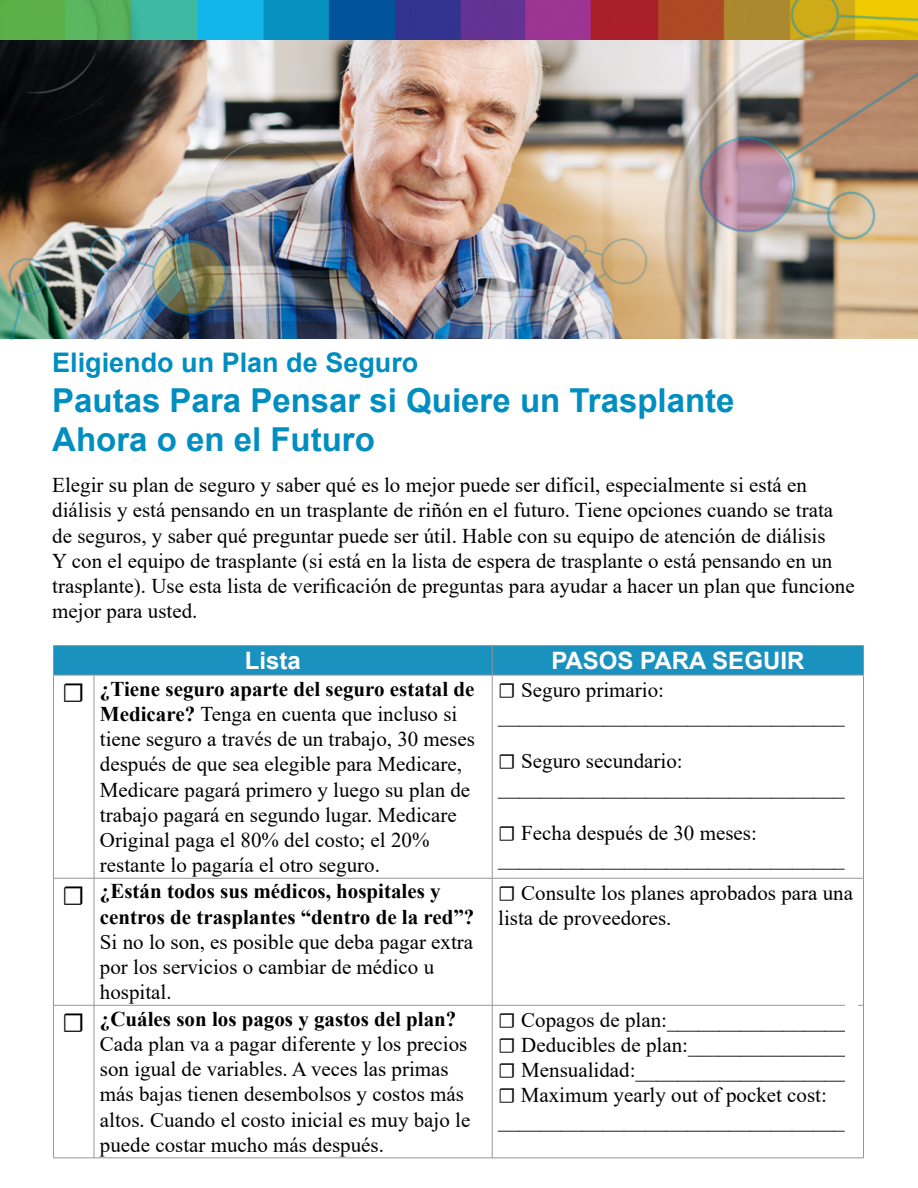
<style>
.page{position:relative;width:918px;height:1188px;background:#fff}
.page>*{position:absolute;margin:0;border:0;box-sizing:border-box;transform-origin:0 0}
.t1{font:700 33px/39.6px "Arial";color:#008ec0}
.t2{font:700 27px "Arial";color:#008ec0}
.t3{font:700 24px "Arial";color:#fff}
.t4{font:21px/25.2px "Times New Roman";color:#000}
.t5{font:700 21px/25.2px "Times New Roman";color:#000}
.s1{font-family:"Minion Pro";font-size:27px}
.s2{font-weight:700}
.s3{font-family:"Minion Pro"}
.s4{font-family:"Minion Pro";font-weight:400;font-size:27px}
</style>
<div class="page">
<img style="left:148px;top:0;width:536px;height:40px">
<img style="left:0;top:40px;width:625px;height:298px">
<hr style="left:53px;top:645px;width:41px;height:1px;background:#939598">
<hr style="left:94px;top:645px;width:398px;height:1px;background:#939598">
<hr style="left:492px;top:645px;width:372px;height:1px;background:#939598">
<svg style="left:53px;top:646px;width:811px;height:29px;background:#1c92be"></svg>
<hr style="left:53px;top:675px;width:41px;height:1px;background:#939598">
<hr style="left:94px;top:675px;width:398px;height:1px;background:#939598">
<hr style="left:492px;top:675px;width:372px;height:1px;background:#939598">
<hr style="left:53px;top:675px;width:1px;height:203px;background:#939598">
<hr style="left:94px;top:675px;width:1px;height:203px;background:#939598">
<hr style="left:492px;top:675px;width:1px;height:203px;background:#939598">
<hr style="left:863px;top:675px;width:1px;height:203px;background:#939598">
<hr style="left:53px;top:878px;width:41px;height:1px;background:#939598">
<hr style="left:53px;top:878px;width:1px;height:127px;background:#939598">
<hr style="left:94px;top:878px;width:398px;height:1px;background:#939598">
<hr style="left:94px;top:878px;width:1px;height:127px;background:#939598">
<hr style="left:492px;top:878px;width:372px;height:1px;background:#939598">
<hr style="left:492px;top:878px;width:1px;height:127px;background:#939598">
<hr style="left:863px;top:878px;width:1px;height:127px;background:#939598">
<hr style="left:53px;top:1005px;width:41px;height:1px;background:#939598">
<hr style="left:53px;top:1005px;width:1px;height:153px;background:#939598">
<hr style="left:94px;top:1005px;width:398px;height:1px;background:#939598">
<hr style="left:94px;top:1005px;width:1px;height:153px;background:#939598">
<hr style="left:492px;top:1005px;width:372px;height:1px;background:#939598">
<hr style="left:492px;top:1005px;width:1px;height:153px;background:#939598">
<hr style="left:863px;top:1005px;width:1px;height:153px;background:#939598">
<hr style="left:53px;top:1158px;width:41px;height:1px;background:#939598">
<hr style="left:94px;top:1158px;width:398px;height:1px;background:#939598">
<hr style="left:492px;top:1158px;width:372px;height:1px;background:#939598">
<img style="left:684px;top:0;width:234px;height:14px">
<img style="left:0;top:232px;width:240px;height:107px">
<img style="left:148px;top:237px;width:82px;height:82px">
<img style="left:625px;top:14px;width:293px;height:324px">
<img style="left:190px;top:139px;width:155px;height:113px">
<img style="left:444px;top:232px;width:246px;height:106px">
<img style="left:0;top:0;width:148px;height:122px">
<div style="left:845px;top:998px;width:13px;height:127px;background:#fff"></div>
<p class="t2" style="left:52px;top:344px;width:368px">Eligiendo un Plan de Seguro</p>
<h1 class="t1" style="left:52px;top:381px;width:684px">Pautas Para Pensar si Quiere un Trasplante<br>Ahora o en el Futuro</h1>
<p class="t4" style="left:52px;top:472px;width:804px">Elegir su plan de seguro y saber qué es lo mejor puede ser difícil, especialmente si está en diálisis y está pensando en un trasplante de riñón en el futuro. Tiene opciones cuando se trata de seguros, y saber qué preguntar puede ser útil. Hable con su equipo de atención de diálisis<br>Y con el equipo de trasplante (si está en la lista de espera de trasplante o está pensando en un trasplante). Use esta lista de verificación de preguntas para ayudar a hacer un plan que funcione mejor para usted.</p>
<p class="t3" style="left:245px;top:644px;width:58px">Lista</p>
<p class="t3" style="left:551px;top:644px;width:254px">PASOS PARA SEGUIR</p>
<p class="t4" style="left:100px;top:676px;width:376px;text-indent:-38px"><span class="s1">☐</span> <span class="s2">¿Tiene seguro aparte del seguro estatal de Medicare?</span> Tenga en cuenta que incluso si tiene seguro a través de un trabajo, 30 meses después de que sea elegible para Medicare, Medicare pagará primero y luego su plan de trabajo pagará en segundo lugar. Medicare Original paga el 80% del costo; el 20% restante lo pagaría el otro seguro.</p>
<p class="t4" style="left:498px;top:677px;width:348px"><span class="s3">☐</span> Seguro primario: _________________________________</p>
<p class="t4" style="left:498px;top:748px;width:348px"><span class="s3">☐</span> Seguro secundario: _________________________________</p>
<p class="t4" style="left:498px;top:819px;width:348px"><span class="s3">☐</span> Fecha después de 30 meses: _________________________________</p>
<p class="t5" style="left:100px;top:878px;width:376px;text-indent:-38px"><span class="s4">☐</span> ¿Están todos sus médicos, hospitales y centros de trasplantes “dentro de la red”?</p>
<p class="t4" style="left:100px;top:929px;width:375px">Si no lo son, es posible que deba pagar extra por los servicios o cambiar de médico u hospital.</p>
<p class="t4" style="left:498px;top:879px;width:356px"><span class="s3">☐</span> Consulte los planes aprobados para una lista de proveedores.</p>
<p class="t4" style="left:100px;top:1006px;width:372px;text-indent:-38px"><span class="s1">☐</span> <span class="s2">¿Cuáles son los pagos y gastos del plan?<br></span>Cada plan va a pagar diferente y los precios son igual de variables. A veces las primas más bajas tienen desembolsos y costos más altos. Cuando el costo inicial es muy bajo le puede costar mucho más después.</p>
<p class="t4" style="left:498px;top:1006px;width:359px"><span class="s3">☐</span> Copagos de plan:__________________ <span class="s3">☐</span> Deducibles de plan:________________ <span class="s3">☐</span> Mensualidad:____________________ <span class="s3">☐</span> Maximum yearly out of pocket cost: _________________________________</p>
</div>
